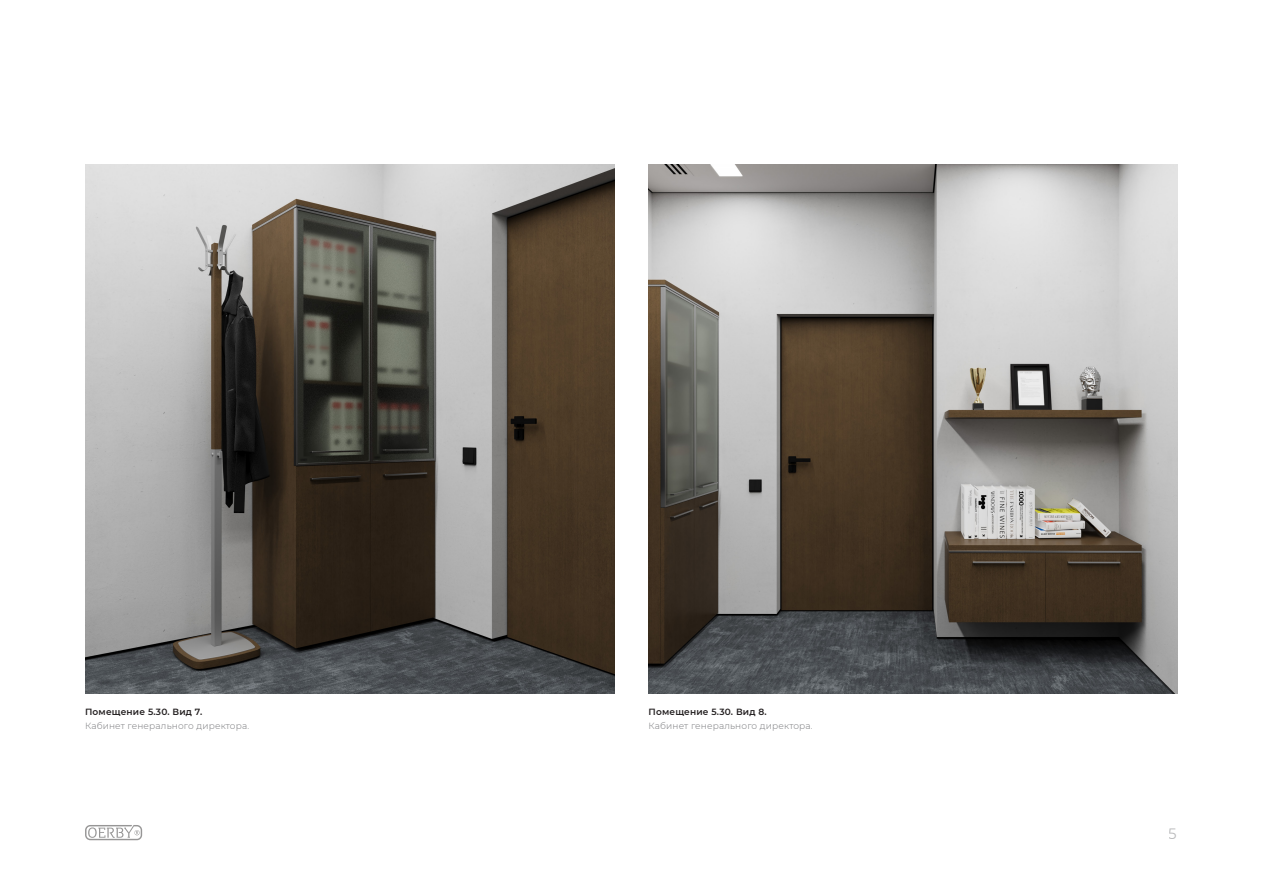
<style>
.page{position:relative;width:1263px;height:893px;background:#fff}
.page>*{position:absolute;margin:0;border:0;box-sizing:border-box;transform-origin:0 0}
.t1{font:15px "Montserrat";color:#757679}
.t2{font:300 9px "Montserrat";letter-spacing:.02em;color:#757679}
.t3{font:600 9px "Montserrat";letter-spacing:.02em;color:#231f20}
</style>
<div class="page">
<img style="left:85px;top:165px;width:529px;height:529px">
<img style="left:648px;top:165px;width:530px;height:529px">
<svg style="left:85px;top:825px;width:57px;height:15px"></svg>
<p class="t3" style="left:85px;top:706px;width:119px">Помещение 5.30. Вид 7.</p>
<p class="t2" style="left:85px;top:719px;width:166px">Кабинет генерального директора.</p>
<p class="t3" style="left:648px;top:706px;width:120px">Помещение 5.30. Вид 8.</p>
<p class="t2" style="left:648px;top:719px;width:166px">Кабинет генерального директора.</p>
<h1 class="t1" style="left:1169px;top:824px;width:10px">5</h1>
</div>
